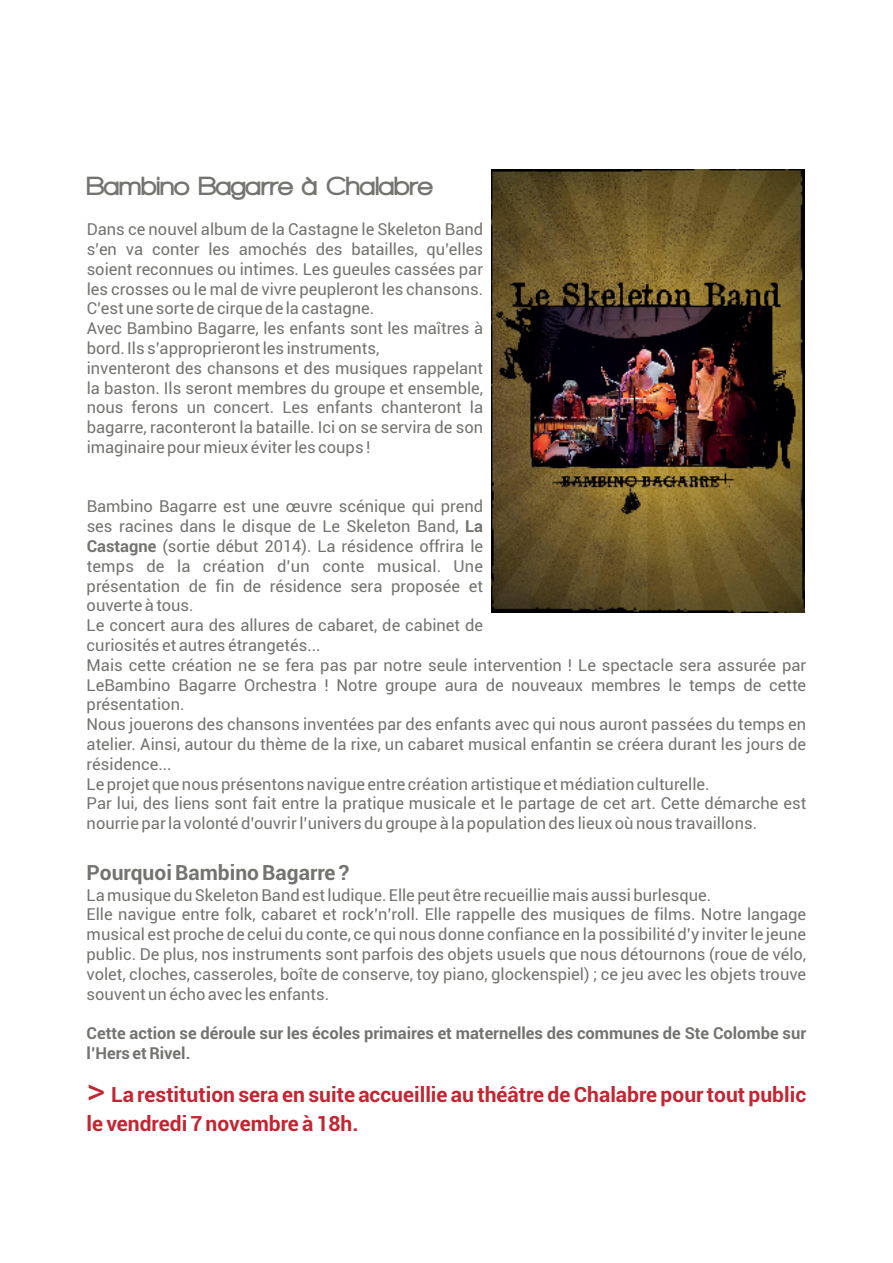
<style>
.page{position:relative;width:893px;height:1263px;background:#fff}
.page>*{position:absolute;margin:0;border:0;box-sizing:border-box;transform-origin:0 0}
.t1{font:36px "Roboto";color:#c22633}
.t2{font:900 27px "Walkway";color:#737370}
.t3{font:700 21px "Roboto";color:#c22633}
.t4{font:700 21px "Roboto";color:#737370}
.t5{font:16.5px/19.8px "Roboto";color:#737370}
.t6{font:700 16.5px/19.8px "Roboto";color:#737370}
.s1{font-weight:700}
</style>
<div class="page">
<img style="left:492px;top:170px;width:313px;height:443px">
<h2 class="t2" style="left:87px;top:171px;width:347px">Bambino Bagarre à Chalabre</h2>
<p class="t5" style="left:87px;top:221px;width:398px">Dans ce nouvel album de la Castagne le Skeleton Band s’en va conter les amochés des batailles, qu’elles soient reconnues ou intimes. Les gueules cassées par les crosses ou le mal de vivre peupleront les chansons.<br>C’est une sorte de cirque de la castagne.<br>Avec Bambino Bagarre, les enfants sont les maîtres à bord. Ils s’approprieront les instruments,<br>inventeront des chansons et des musiques rappelant la baston. Ils seront membres du groupe et ensemble, nous ferons un concert. Les enfants chanteront la bagarre, raconteront la bataille. Ici on se servira de son imaginaire pour mieux éviter les coups !</p>
<p class="t5" style="left:87px;top:498px;width:721px">Bambino Bagarre est une œuvre scénique qui prend<br>ses racines dans le disque de Le Skeleton Band, <span class="s1">La<br>Castagne</span> (sortie début 2014). La résidence offrira le<br>temps de la création d’un conte musical. Une<br>présentation de fin de résidence sera proposée et<br>ouverte à tous.<br>Le concert aura des allures de cabaret, de cabinet de<br>curiosités et autres étrangetés...<br>Mais cette création ne se fera pas par notre seule intervention ! Le spectacle sera assurée par LeBambino Bagarre Orchestra ! Notre groupe aura de nouveaux membres le temps de cette présentation.<br>Nous jouerons des chansons inventées par des enfants avec qui nous auront passées du temps en atelier. Ainsi, autour du thème de la rixe, un cabaret musical enfantin se créera durant les jours de résidence...<br>Le projet que nous présentons navigue entre création artistique et médiation culturelle.<br>Par lui, des liens sont fait entre la pratique musicale et le partage de cet art. Cette démarche est nourrie par la volonté d’ouvrir l’univers du groupe à la population des lieux où nous travaillons.</p>
<p class="t4" style="left:87px;top:864px;width:264px">Pourquoi Bambino Bagarre ?</p>
<p class="t5" style="left:87px;top:886px;width:721px">La musique du Skeleton Band est ludique. Elle peut être recueillie mais aussi burlesque.<br>Elle navigue entre folk, cabaret et rock’n’roll. Elle rappelle des musiques de films. Notre langage musical est proche de celui du conte, ce qui nous donne confiance en la possibilité d’y inviter le jeune public. De plus, nos instruments sont parfois des objets usuels que nous détournons (roue de vélo, volet, cloches, casseroles, boîte de conserve, toy piano, glockenspiel) ; ce jeu avec les objets trouve souvent un écho avec les enfants.</p>
<p class="t6" style="left:87px;top:1025px;width:721px">Cette action se déroule sur les écoles primaires et maternelles des communes de Ste Colombe sur l’Hers et Rivel.</p>
<h1 class="t1" style="left:87px;top:1075px;width:20px">&gt;</h1>
<p class="t3" style="left:87px;top:1115px;width:273px">le vendredi 7 novembre à 18h.</p>
<p class="t3" style="left:111px;top:1086px;width:697px">La restitution sera en suite accueillie au théâtre de Chalabre pour tout public</p>
</div>
